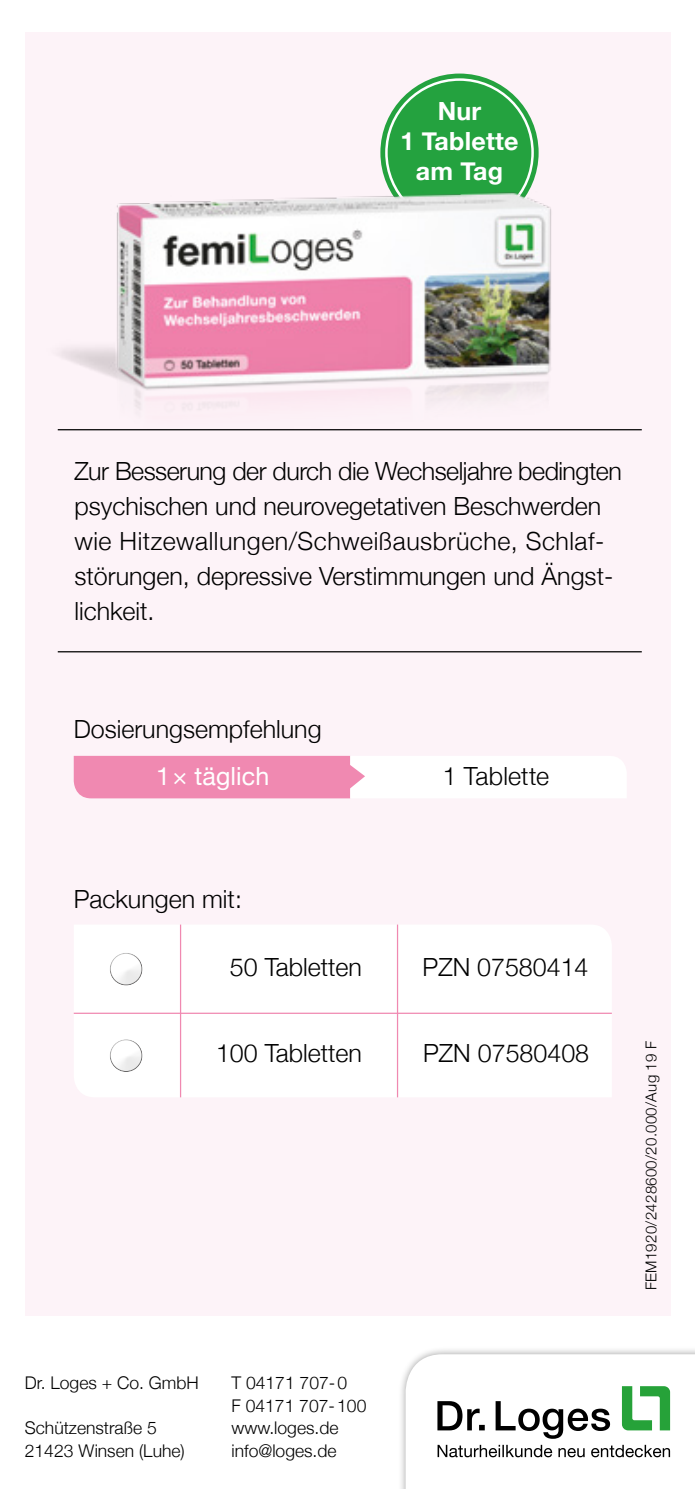
<style>
.page{position:relative;width:695px;height:1489px;background:#fff}
.page>*{position:absolute;margin:0;border:0;box-sizing:border-box;transform-origin:0 0}
.t1{font:300 25px/35px "Helvetica Neue";color:#000}
.t2{font:700 25px/30px "Helvetica Neue";letter-spacing:.01em;color:#fff;text-align:center}
.t3{font:25px "Helvetica Neue";letter-spacing:.005em;color:#fff}
.t4{font:300 17.5px/22.5px "Helvetica Neue";color:#000}
.t5{font:300 15px "Helvetica Neue";letter-spacing:.02em;color:#000}
</style>
<div class="page">
<div style="left:25px;top:32px;width:645px;height:1283px;background:#fdf3f8"></div>
<div style="left:398px;top:1346px;width:296px;height:142px;background:#000;opacity:.35"></div>
<svg style="left:405px;top:1354px;width:289px;height:134px"></svg>
<hr style="left:58px;top:429px;width:583px;height:1px;background:#000">
<hr style="left:58px;top:651px;width:583px;height:1px;background:#000">
<svg style="left:74px;top:755px;width:552px;height:43px"></svg>
<div style="left:74px;top:925px;width:537px;height:172px;background:#fff"></div>
<hr style="left:74px;top:1012px;width:537px;height:1px;background:#f089b1">
<hr style="left:180px;top:924px;width:1px;height:173px;background:#f089b1">
<hr style="left:397px;top:924px;width:1px;height:173px;background:#f089b1">
<div style="left:109px;top:949px;width:37px;height:29px;background:#fff"></div>
<div style="left:109px;top:953px;width:37px;height:33px;background:#000;opacity:.09"></div>
<div style="left:109px;top:1035px;width:37px;height:29px;background:#fff"></div>
<div style="left:109px;top:1040px;width:37px;height:33px;background:#000;opacity:.09"></div>
<div style="left:380px;top:74px;width:158px;height:158px;background:#24a23f;border-radius:50%"></div>
<img style="left:61px;top:149px;width:490px;height:261px">
<p class="t2" style="left:400px;top:97px;width:119px">Nur<br>1 Tablette am Tag</p>
<p class="t1" style="left:74px;top:452px;width:548px">Zur Besserung der durch die Wechseljahre bedingten psychischen und neurovegetativen Beschwerden wie Hitzewallungen/Schweißausbrüche, Schlaf&shy;störungen, depressive Verstimmungen und Ängst&shy;lichkeit.</p>
<p class="t1" style="left:74px;top:709px;width:249px">Dosierungsempfehlung</p>
<p class="t3" style="left:156px;top:758px;width:115px">1× täglich</p>
<p class="t1" style="left:442px;top:757px;width:108px">1 Tablette</p>
<p class="t1" style="left:74px;top:879px;width:170px">Packungen mit:</p>
<p class="t1" style="left:230px;top:947px;width:134px">50 Tabletten</p>
<p class="t1" style="left:422px;top:947px;width:167px">PZN 07580414</p>
<p class="t1" style="left:216px;top:1033px;width:147px">100 Tabletten</p>
<p class="t1" style="left:423px;top:1033px;width:167px">PZN 07580408</p>
<p class="t5" style="left:639px;top:1290px;width:251px;rotate:-90deg">FEM1920/2428600/20.000/Aug 19 F</p>
<p class="t4" style="left:25px;top:1370px;width:175px">Dr. Loges + Co. GmbH</p>
<p class="t4" style="left:25px;top:1415px;width:161px">Schützenstraße 5<br>21423 Winsen (Luhe)</p>
<p class="t4" style="left:231px;top:1370px;width:136px">T 04171 707-0<br>F 04171 707-100 www.loges.de info@loges.de</p>
</div>
